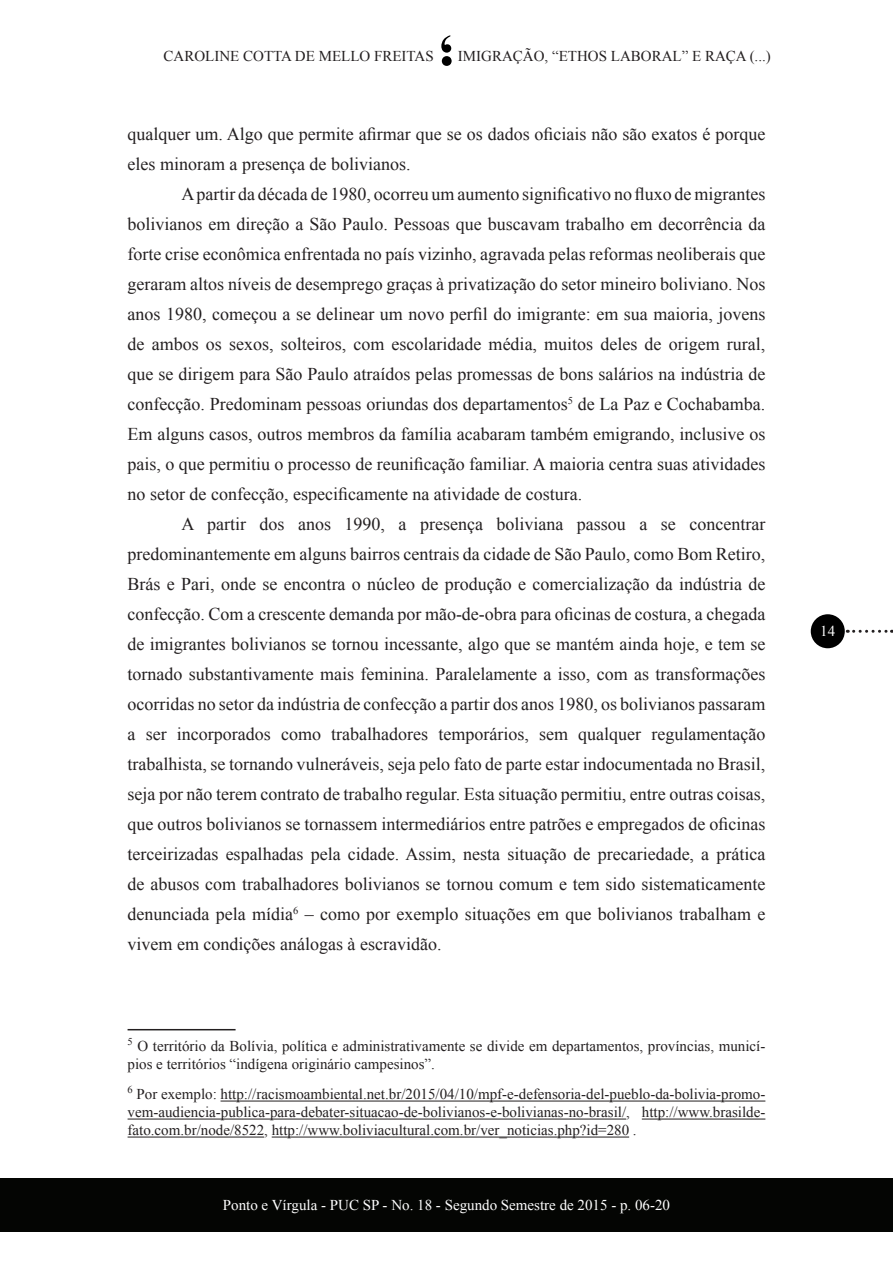
<style>
.page{position:relative;width:893px;height:1263px;background:#fff}
.page>*{position:absolute;margin:0;border:0;box-sizing:border-box;transform-origin:0 0}
.t1{font:18px/30px "Times New Roman";color:#231f20;text-align:justify}
.t2{font:15px/18px "Times New Roman";color:#231f20}
.t3{font:15px "Times New Roman";color:#fff}
</style>
<div class="page">
<svg style="left:441px;top:35px;width:11px;height:31px"></svg>
<div style="left:0;top:1178px;width:893px;height:54px;background:#040503"></div>
<div style="left:811px;top:614px;width:34px;height:34px;background:#000;border-radius:50%"></div>
<svg style="left:854px;top:630px;width:38px;height:3px"></svg>
<hr style="left:128px;top:1029px;width:108px;height:1px;background:#231f20">
<hr style="left:221px;top:1101px;width:544px;height:1px;background:#231f20">
<hr style="left:128px;top:1119px;width:498px;height:1px;background:#231f20">
<hr style="left:642px;top:1119px;width:123px;height:1px;background:#231f20">
<hr style="left:128px;top:1137px;width:136px;height:1px;background:#231f20">
<hr style="left:272px;top:1137px;width:357px;height:1px;background:#231f20">
<p class="t2" style="left:164px;top:46px;width:272px">CAROLINE COTTA DE MELLO FREITAS</p>
<p class="t2" style="left:458px;top:47px;width:314px">IMIGRAÇÃO, “ETHOS LABORAL” E RAÇA (...)</p>
<p class="t1" style="left:128px;top:119px;width:639px">qualquer um. Algo que permite afirmar que se os dados oficiais não são exatos é porque eles minoram a presença de bolivianos.</p>
<p class="t1" style="left:128px;top:179px;width:639px;text-indent:54px">A partir da década de 1980, ocorreu um aumento significativo no fluxo de migrantes bolivianos em direção a São Paulo. Pessoas que buscavam trabalho em decorrência da forte crise econômica enfrentada no país vizinho, agravada pelas reformas neoliberais que geraram altos níveis de desemprego graças à privatização do setor mineiro boliviano. Nos anos 1980, começou a se delinear um novo perfil do imigrante: em sua maioria, jovens de ambos os sexos, solteiros, com escolaridade média, muitos deles de origem rural, que se dirigem para São Paulo atraídos pelas promessas de bons salários na indústria de confecção. Predominam pessoas oriundas dos departamentos<sup>5</sup> de La Paz e Cochabamba.<br>Em alguns casos, outros membros da família acabaram também emigrando, inclusive os pais, o que permitiu o processo de reunificação familiar. A maioria centra suas atividades no setor de confecção, especificamente na atividade de costura.</p>
<p class="t1" style="left:128px;top:509px;width:639px;text-indent:54px">A partir dos anos 1990, a presença boliviana passou a se concentrar predominantemente em alguns bairros centrais da cidade de São Paulo, como Bom Retiro, Brás e Pari, onde se encontra o núcleo de produção e comercialização da indústria de confecção. Com a crescente demanda por mão-de-obra para oficinas de costura, a chegada de imigrantes bolivianos se tornou incessante, algo que se mantém ainda hoje, e tem se tornado substantivamente mais feminina. Paralelamente a isso, com as transformações ocorridas no setor da indústria de confecção a partir dos anos 1980, os bolivianos passaram a ser incorporados como trabalhadores temporários, sem qualquer regulamentação trabalhista, se tornando vulneráveis, seja pelo fato de parte estar indocumentada no Brasil, seja por não terem contrato de trabalho regular. Esta situação permitiu, entre outras coisas, que outros bolivianos se tornassem intermediários entre patrões e empregados de oficinas terceirizadas espalhadas pela cidade. Assim, nesta situação de precariedade, a prática de abusos com trabalhadores bolivianos se tornou comum e tem sido sistematicamente denunciada pela mídia<sup>6</sup> – como por exemplo situações em que bolivianos trabalham e vivem em condições análogas à escravidão.</p>
<p class="t2" style="left:128px;top:1037px;width:639px"><sup>5</sup> O território da Bolívia, política e administrativamente se divide em departamentos, províncias, municí&shy;pios e territórios “indígena originário campesinos”.</p>
<p class="t2" style="left:128px;top:1085px;width:639px;text-align:justify"><sup>6</sup> Por exemplo: http://racismoambiental.net.br/2015/04/10/mpf-e-defensoria-del-pueblo-da-bolivia-promo&shy;vem-audiencia-publica-para-debater-situacao-de-bolivianos-e-bolivianas-no-brasil/, http://www.brasilde&shy;fato.com.br/node/8522, http://www.boliviacultural.com.br/ver_noticias.php?id=280 .</p>
<p class="t3" style="left:223px;top:1195px;width:449px">Ponto e Vírgula - PUC SP - No. 18 - Segundo Semestre de 2015 - p. 06-20</p>
<p class="t3" style="left:820px;top:621px;width:16px">14</p>
</div>
